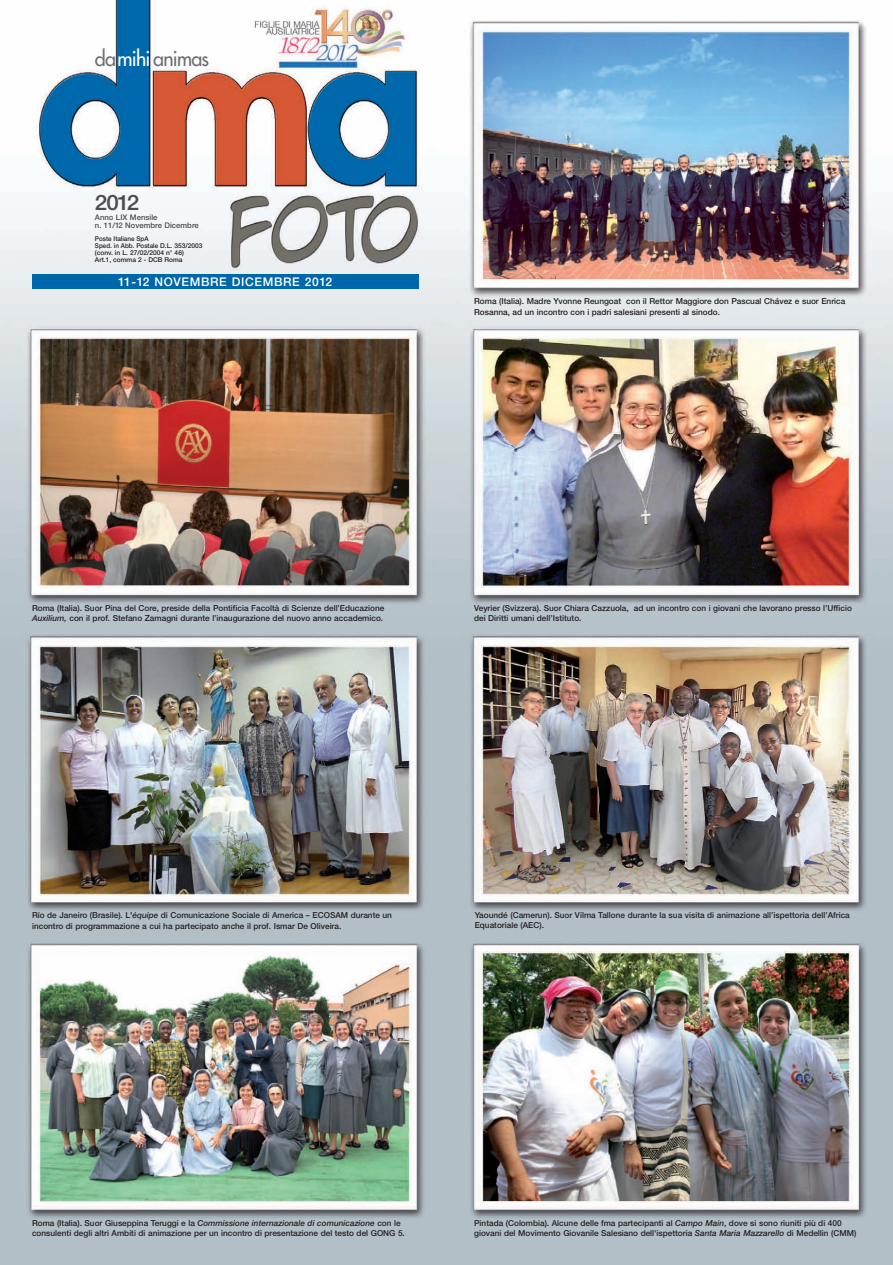
<style>
.page{position:relative;width:893px;height:1265px;background:#fff}
.page>*{position:absolute;margin:0;border:0;box-sizing:border-box;transform-origin:0 0}
.t1{font:500 21.23px "Helvetica Neue LT Pro";color:#4b4c4d;scale:1.05 1}
.t2{font:500 20.33px "Futura Std";letter-spacing:-.04em;color:#6f7073}
.t3{font:500 12px "Helvetica Neue LT Pro";letter-spacing:.055em;color:#fff}
.t4{font:500 8.25px/10.4px "Helvetica Neue LT Pro";color:#231f20}
.t5{font:500 7.73px/7.7px "Helvetica Neue LT Pro";color:#4b4c4d}
.t6{font:500 6.6px/7.1px "Helvetica Neue LT Pro";color:#231f20;scale:.95 1}
.s1{color:#fff}
.s2{font-style:italic}
.s3{font-weight:700}
</style>
<div class="page">
<img style="left:0;top:0;width:893px;height:1265px">
<div style="left:32px;top:274px;width:386px;height:15px;background:#0067aa"></div>
<h2 class="t2" style="left:95px;top:49px;width:116px">da<span class="s1">mihi</span> animas</h2>
<h1 class="t1" style="left:95px;top:195px;width:44px">2012</h1>
<p class="t5" style="left:95px;top:215px;width:105px">Anno LIX Mensile<br>n. 11/12 Novembre Dicembre</p>
<p class="t6" style="left:95px;top:236px;width:115px">Poste Italiane SpA<br>Sped. in Abb. Postale D.L. 353/2003 (conv. in L. 27/02/2004 n° 46)<br>Art.1, comma 2 - DCB Roma</p>
<h3 class="t3" style="left:118px;top:277px;width:216px">11-12 NOVEMBRE DICEMBRE 2012</h3>
<p class="t4" style="left:474px;top:297px;width:373px">Roma (Italia). Madre Yvonne Reungoat con il Rettor Maggiore don Pascual Chávez e suor Enrica<br>Rosanna, ad un incontro con i padri salesiani presenti al sinodo.</p>
<p class="t4" style="left:32px;top:603px;width:354px">Roma (Italia). Suor Pina del Core, preside della Pontificia Facoltà di Scienze dell’Educazione<br><span class="s2">Auxilium,</span> con il prof. Stefano Zamagni durante l’inaugurazione del nuovo anno accademico.</p>
<p class="t4" style="left:474px;top:603px;width:379px">Veyrier (Svizzera). Suor Chiara Cazzuola, ad un incontro con i giovani che lavorano presso l’Ufficio dei Diritti umani dell’Istituto.</p>
<p class="t4" style="left:32px;top:911px;width:361px">Río de Janeiro (Brasile). L<span class="s3">’</span><span class="s2">équipe</span> di Comunicazione Sociale di America – ECOSAM durante un incontro di programmazione a cui ha partecipato anche il prof. Ismar De Oliveira.</p>
<p class="t4" style="left:475px;top:910px;width:377px">Yaoundé (Camerun). Suor Vilma Tallone durante la sua visita di animazione all’ispettoria dell’Africa<br>Equatoriale (AEC).</p>
<p class="t4" style="left:32px;top:1218px;width:374px">Roma (Italia). Suor Giuseppina Teruggi e la <span class="s2">Commissione internazionale di comunicazione</span> con le consulenti degli altri Ambiti di animazione per un incontro di presentazione del testo del GONG 5.</p>
<p class="t4" style="left:474px;top:1218px;width:384px">Pintada (Colombia). Alcune delle fma partecipanti al <span class="s2">Campo Main</span>, dove si sono riuniti più di 400 giovani del Movimento Giovanile Salesiano dell'ispettoria <span class="s2">Santa Maria Mazzarello</span> di Medellin (CMM)</p>
</div>
